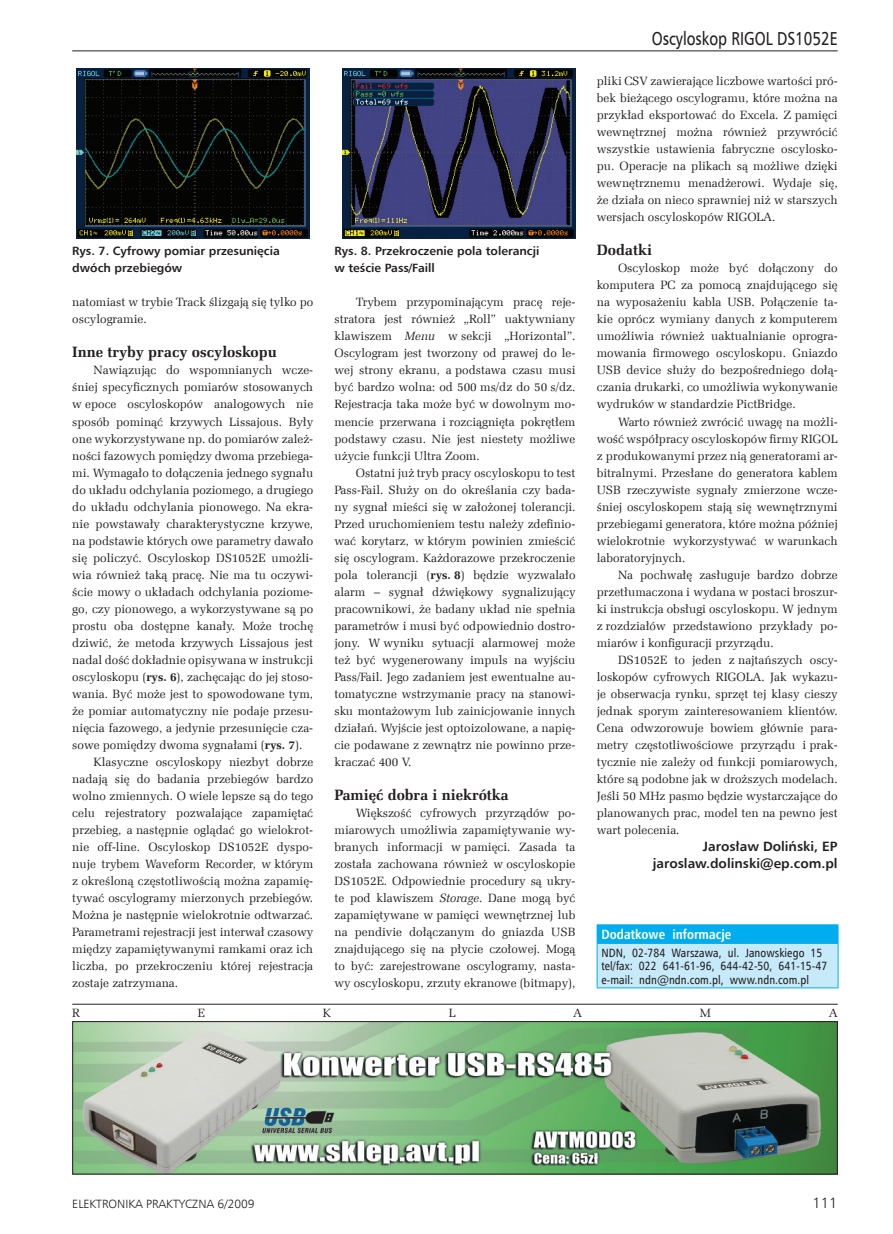
<style>
.page{position:relative;width:893px;height:1234px;background:#fff}
.page>*{position:absolute;margin:0;border:0;box-sizing:border-box;transform-origin:0 0}
.t1{font:18.75px "Humnst 777 EU";color:#231f20;scale:.8 1}
.t2{font:700 15px "Zapf Ellipt EU";color:#231f20}
.t3{font:15px "Humnst 777 Lt EU";color:#231f20}
.t4{font:700 13.5px/17px "Humnst 777 EU";color:#231f20;text-align:right}
.t5{font:700 13.5px "Humnst 777 Cn EU";letter-spacing:.005em;color:#fff}
.t6{font:12px/17px "Zapf Ellipt EU";color:#231f20;text-align:justify}
.t7{font:12px/13.5px "Humnst 777 Cn EU";letter-spacing:.005em;color:#231f20}
.t8{font:700 12px/17px "Humnst 777 EU";color:#231f20}
.t9{font:12px "Humnst 777 Lt EU";color:#231f20}
.s1{font-weight:700}
.s2{font-style:italic}
</style>
<div class="page">
<hr style="left:72px;top:51px;width:766px;height:1px;background:#231f20">
<img style="left:76px;top:68px;width:233px;height:170px">
<img style="left:343px;top:68px;width:232px;height:170px">
<div style="left:597px;top:924px;width:241px;height:19px;background:#00aeef"></div>
<div style="left:597px;top:943px;width:241px;height:44px;background:#c6eafa"></div>
<svg style="left:838px;top:924px;width:1px;height:18px"></svg>
<hr style="left:597px;top:943px;width:1px;height:44px;background:#00aeef">
<hr style="left:838px;top:943px;width:1px;height:44px;background:#00aeef">
<hr style="left:597px;top:987px;width:241px;height:1px;background:#00aeef">
<hr style="left:72px;top:1003px;width:766px;height:1px;background:#231f20">
<img style="left:74px;top:1022px;width:762px;height:150px">
<div style="left:72px;top:1020px;width:766px;height:154px;border:1px solid #231f20"></div>
<p class="t8" style="left:72px;top:242px;width:209px">Rys. 7. Cyfrowy pomiar przesunięcia dwóch przebiegów</p>
<p class="t6" style="left:72px;top:294px;width:242px">natomiast w trybie Track ślizgają się tylko po oscylogramie.</p>
<p class="t2" style="left:72px;top:343px;width:206px">Inne tryby pracy oscyloskopu</p>
<p class="t6" style="left:94px;top:362px;width:221px">Nawiązując do wspomnianych wcze-</p>
<p class="t6" style="left:72px;top:379px;width:242px">śniej specyficznych pomiarów stosowanych</p>
<p class="t6" style="left:72px;top:396px;width:242px">w epoce oscyloskopów analogowych nie</p>
<p class="t6" style="left:72px;top:413px;width:242px">sposób pominąć krzywych Lissajous. Były</p>
<p class="t6" style="left:72px;top:430px;width:242px">one wykorzystywane np. do pomiarów zależ-</p>
<p class="t6" style="left:72px;top:447px;width:242px">ności fazowych pomiędzy dwoma przebiega-</p>
<p class="t6" style="left:72px;top:464px;width:242px">mi. Wymagało to dołączenia jednego sygnału</p>
<p class="t6" style="left:72px;top:481px;width:242px">do układu odchylania poziomego, a drugiego</p>
<p class="t6" style="left:72px;top:498px;width:242px">do układu odchylania pionowego. Na ekra-</p>
<p class="t6" style="left:72px;top:515px;width:242px">nie powstawały charakterystyczne krzywe,</p>
<p class="t6" style="left:72px;top:532px;width:242px">na podstawie których owe parametry dawało</p>
<p class="t6" style="left:72px;top:549px;width:242px">się policzyć. Oscyloskop DS1052E umożli-</p>
<p class="t6" style="left:72px;top:566px;width:242px">wia również taką pracę. Nie ma tu oczywi-</p>
<p class="t6" style="left:72px;top:583px;width:242px">ście mowy o układach odchylania poziome-</p>
<p class="t6" style="left:72px;top:600px;width:242px">go, czy pionowego, a wykorzystywane są po</p>
<p class="t6" style="left:72px;top:617px;width:242px">prostu oba dostępne kanały. Może trochę</p>
<p class="t6" style="left:72px;top:634px;width:242px">dziwić, że metoda krzywych Lissajous jest</p>
<p class="t6" style="left:72px;top:651px;width:242px">nadal dość dokładnie opisywana w instrukcji</p>
<p class="t6" style="left:72px;top:668px;width:242px">oscyloskopu (<span class="s1">rys. 6</span>), zachęcając do jej stoso-</p>
<p class="t6" style="left:72px;top:685px;width:242px">wania. Być może jest to spowodowane tym,</p>
<p class="t6" style="left:72px;top:702px;width:242px">że pomiar automatyczny nie podaje przesu-</p>
<p class="t6" style="left:72px;top:719px;width:242px">nięcia fazowego, a jedynie przesunięcie cza-</p>
<p class="t6" style="left:72px;top:736px;width:231px">sowe pomiędzy dwoma sygnałami (<span class="s1">rys. 7</span>).</p>
<p class="t6" style="left:94px;top:753px;width:221px">Klasyczne oscyloskopy niezbyt dobrze</p>
<p class="t6" style="left:72px;top:770px;width:242px">nadają się do badania przebiegów bardzo</p>
<p class="t6" style="left:72px;top:787px;width:242px">wolno zmiennych. O wiele lepsze są do tego</p>
<p class="t6" style="left:72px;top:804px;width:242px">celu rejestratory pozwalające zapamiętać</p>
<p class="t6" style="left:72px;top:821px;width:242px">przebieg, a następnie oglądać go wielokrot-</p>
<p class="t6" style="left:72px;top:838px;width:242px">nie off-line. Oscyloskop DS1052E dyspo-</p>
<p class="t6" style="left:72px;top:855px;width:242px">nuje trybem Waveform Recorder, w którym</p>
<p class="t6" style="left:72px;top:872px;width:242px">z określoną częstotliwością można zapamię-</p>
<p class="t6" style="left:72px;top:889px;width:242px">tywać oscylogramy mierzonych przebiegów.</p>
<p class="t6" style="left:72px;top:906px;width:242px">Można je następnie wielokrotnie odtwarzać.</p>
<p class="t6" style="left:72px;top:923px;width:242px">Parametrami rejestracji jest interwał czasowy</p>
<p class="t6" style="left:72px;top:940px;width:242px">między zapamiętywanymi ramkami oraz ich</p>
<p class="t6" style="left:72px;top:957px;width:242px">liczba, po przekroczeniu której rejestracja</p>
<p class="t6" style="left:72px;top:974px;width:107px">zostaje zatrzymana.</p>
<p class="t8" style="left:334px;top:242px;width:206px">Rys. 8. Przekroczenie pola tolerancji w teście Pass/Faill</p>
<p class="t6" style="left:334px;top:294px;width:242px;text-indent:21px">Trybem przypominającym pracę reje&shy;stratora jest również „Roll” uaktywniany klawiszem <span class="s2">Menu</span> w sekcji „Horizontal”.<br>Oscylogram jest tworzony od prawej do le&shy;wej strony ekranu, a podstawa czasu musi być bardzo wolna: od 500 ms/dz do 50 s/dz.<br>Rejestracja taka może być w dowolnym mo&shy;mencie przerwana i rozciągnięta pokrętłem podstawy czasu. Nie jest niestety możliwe użycie funkcji Ultra Zoom.</p>
<p class="t6" style="left:334px;top:464px;width:242px;text-indent:21px">Ostatni już tryb pracy oscyloskopu to test Pass-Fail. Służy on do określania czy bada&shy;ny sygnał mieści się w założonej tolerancji.<br>Przed uruchomieniem testu należy zdefinio&shy;wać korytarz, w którym powinien zmieścić się oscylogram. Każdorazowe przekroczenie pola tolerancji (<span class="s1">rys. 8</span>) będzie wyzwalało alarm – sygnał dźwiękowy sygnalizujący pracownikowi, że badany układ nie spełnia parametrów i musi być odpowiednio dostro&shy;jony. W wyniku sytuacji alarmowej może też być wygenerowany impuls na wyjściu Pass/Fail. Jego zadaniem jest ewentualne au&shy;tomatyczne wstrzymanie pracy na stanowi&shy;sku montażowym lub zainicjowanie innych działań. Wyjście jest optoizolowane, a napię&shy;cie podawane z zewnątrz nie powinno prze&shy;kraczać 400 V.</p>
<p class="t2" style="left:334px;top:785px;width:176px">Pamięć dobra i niekrótka</p>
<p class="t6" style="left:334px;top:804px;width:242px;text-indent:21px">Większość cyfrowych przyrządów po&shy;miarowych umożliwia zapamiętywanie wy&shy;branych informacji w pamięci. Zasada ta została zachowana również w oscyloskopie DS1052E. Odpowiednie procedury są ukry&shy;te pod klawiszem <span class="s2">Storage</span>. Dane mogą być zapamiętywane w pamięci wewnętrznej lub na pendivie dołączanym do gniazda USB znajdującego się na płycie czołowej. Mogą to być: zarejestrowane oscylogramy, nasta&shy;wy oscyloskopu, zrzuty ekranowe (bitmapy),</p>
<h1 class="t1" style="left:652px;top:27px;width:234px">Oscyloskop RIGOL DS1052E</h1>
<p class="t6" style="left:597px;top:73px;width:242px">pliki CSV zawierające liczbowe wartości pró&shy;bek bieżącego oscylogramu, które można na przykład eksportować do Excela. Z pamięci wewnętrznej można również przywrócić wszystkie ustawienia fabryczne oscylosko&shy;pu. Operacje na plikach są możliwe dzięki wewnętrznemu menadżerowi. Wydaje się, że działa on nieco sprawniej niż w starszych wersjach oscyloskopów RIGOLA.</p>
<p class="t2" style="left:597px;top:241px;width:57px">Dodatki</p>
<p class="t6" style="left:597px;top:260px;width:242px;text-indent:21px">Oscyloskop może być dołączony do komputera PC za pomocą znajdującego się na wyposażeniu kabla USB. Połączenie ta&shy;kie oprócz wymiany danych z komputerem umożliwia również uaktualnianie oprogra&shy;mowania firmowego oscyloskopu. Gniazdo USB device służy do bezpośredniego dołą&shy;czania drukarki, co umożliwia wykonywanie wydruków w standardzie PictBridge.</p>
<p class="t6" style="left:597px;top:413px;width:242px;text-indent:21px">Warto również zwrócić uwagę na możli&shy;wość współpracy oscyloskopów firmy RIGOL z produkowanymi przez nią generatorami ar&shy;bitralnymi. Przesłane do generatora kablem USB rzeczywiste sygnały zmierzone wcze&shy;śniej oscyloskopem stają się wewnętrznymi przebiegami generatora, które można później wielokrotnie wykorzystywać w warunkach laboratoryjnych.</p>
<p class="t6" style="left:597px;top:566px;width:242px;text-indent:21px">Na pochwałę zasługuje bardzo dobrze przetłumaczona i wydana w postaci broszur&shy;ki instrukcja obsługi oscyloskopu. W jednym z rozdziałów przedstawiono przykłady po&shy;miarów i konfiguracji przyrządu.</p>
<p class="t6" style="left:597px;top:651px;width:242px;text-indent:21px">DS1052E to jeden z najtańszych oscy&shy;loskopów cyfrowych RIGOLA. Jak wykazu&shy;je obserwacja rynku, sprzęt tej klasy cieszy jednak sporym zainteresowaniem klientów.<br>Cena odwzorowuje bowiem głównie para&shy;metry częstotliwościowe przyrządu i prak&shy;tycznie nie zależy od funkcji pomiarowych, które są podobne jak w droższych modelach.<br>Jeśli 50 MHz pasmo będzie wystarczające do planowanych prac, model ten na pewno jest wart polecenia.</p>
<p class="t4" style="left:653px;top:837px;width:186px">Jarosław Doliński, EP jaroslaw.dolinski@ep.com.pl</p>
<p class="t5" style="left:601px;top:925px;width:131px">Dodatkowe informacje</p>
<p class="t7" style="left:601px;top:945px;width:228px">NDN, 02-784 Warszawa, ul. Janowskiego 15 tel/fax: 022 641-61-96, 644-42-50, 641-15-47 e-mail: ndn@ndn.com.pl, www.ndn.com.pl</p>
<p class="t6" style="left:72px;top:1004px;width:9px">R</p>
<p class="t6" style="left:198px;top:1004px;width:9px">E</p>
<p class="t6" style="left:323px;top:1004px;width:10px">K</p>
<p class="t6" style="left:449px;top:1004px;width:8px">L</p>
<p class="t6" style="left:573px;top:1004px;width:10px">A</p>
<p class="t6" style="left:700px;top:1004px;width:13px">M</p>
<p class="t6" style="left:829px;top:1004px;width:10px">A</p>
<p class="t9" style="left:72px;top:1196px;width:184px">ELEKTRONIKA PRAKTYCZNA 6/2009</p>
<p class="t3" style="left:812px;top:1193px;width:27px">111</p>
</div>
